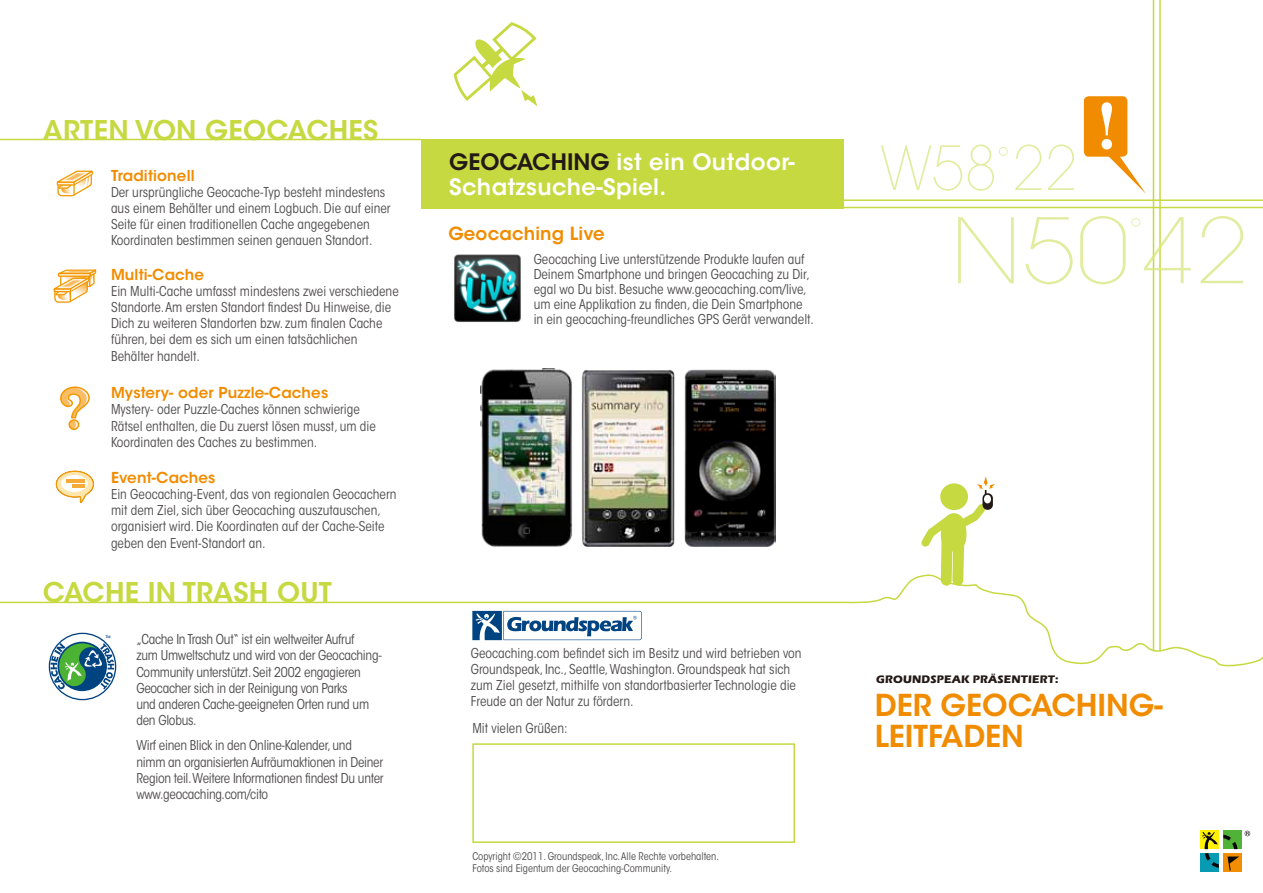
<style>
.page{position:relative;width:1263px;height:893px;background:#fff}
.page>*{position:absolute;margin:0;border:0;box-sizing:border-box;transform-origin:0 0}
.t1{font:600 30px/31.5px "ITC Avant Garde Std";color:#f18c00}
.t2{font:600 27px "ITC Avant Garde Std";letter-spacing:.01em;color:#c6d940}
.t3{font:600 22.5px/25.5px "ITC Avant Garde Std";color:#fff}
.t4{font:600 18px "ITC Avant Garde Std";color:#f18c00}
.t5{font:600 15px "ITC Avant Garde Std";letter-spacing:.01em;color:#f18c00}
.t6{font:condensed 13.5px/16.2px "ITC Avant Garde Std";color:#4d4a4a}
.t7{font:condensed 13.5px/16.2px "ITC Avant Garde Std";letter-spacing:-.02em;color:#4d4a4a}
.t8{font:700 11.25px "Eras ITC";letter-spacing:.015em;color:#231916}
.t9{font:condensed 10.5px/12px "ITC Avant Garde Std";color:#4d4a4a}
.s1{color:#231916}
</style>
<div class="page">
<hr style="left:1153px;top:0;width:1px;height:893px;background:#c6d940">
<hr style="left:1159px;top:0;width:2px;height:893px;background:#c6d940">
<svg style="left:0;top:573px;width:1263px;height:320px"></svg>
<img style="left:481px;top:368px;width:294px;height:178px">
<img style="left:454px;top:254px;width:67px;height:68px">
<svg style="left:57px;top:171px;width:36px;height:25px"></svg>
<svg style="left:54px;top:269px;width:42px;height:34px"></svg>
<svg style="left:60px;top:386px;width:30px;height:44px"></svg>
<svg style="left:56px;top:471px;width:38px;height:32px"></svg>
<hr style="left:842px;top:207px;width:421px;height:1px;background:#c6d940">
<hr style="left:842px;top:199px;width:421px;height:2px;background:#c6d940">
<div style="left:1084px;top:96px;width:43px;height:61px;background:#f18c00;border-radius:5px"></div>
<svg style="left:1101px;top:102px;width:45px;height:92px"></svg>
<svg style="left:958px;top:216px;width:285px;height:68px"></svg>
<svg style="left:881px;top:144px;width:193px;height:47px"></svg>
<svg style="left:472px;top:611px;width:170px;height:29px"></svg>
<div style="left:472px;top:743px;width:323px;height:100px;background:#fff;border:2px solid #c6d940"></div>
<svg style="left:49px;top:633px;width:67px;height:67px"></svg>
<div style="left:49px;top:633px;width:67px;height:67px;border:1px solid #004381;border-radius:50%"></div>
<svg style="left:51px;top:635px;width:63px;height:54px"></svg>
<div style="left:421px;top:139px;width:422px;height:69px;background:#c6d940"></div>
<hr style="left:0;top:139px;width:421px;height:1px;background:#c6d940">
<svg style="left:921px;top:476px;width:74px;height:110px"></svg>
<svg style="left:454px;top:22px;width:83px;height:84px"></svg>
<div style="left:1200px;top:831px;width:19px;height:18px;background:#fff000"></div>
<div style="left:1200px;top:853px;width:19px;height:19px;background:#0099b1"></div>
<div style="left:1223px;top:853px;width:18px;height:19px;background:#f18c00"></div>
<svg style="left:1202px;top:831px;width:48px;height:39px"></svg>
<h2 class="t2" style="left:43px;top:113px;width:335px">Arten von Geocaches</h2>
<p class="t5" style="left:111px;top:166px;width:85px">Traditionell</p>
<p class="t6" style="left:111px;top:184px;width:281px">Der ursprüngliche Geocache-Typ besteht mindestens aus einem Behälter und einem Logbuch. Die auf einer Seite für einen traditionellen Cache angegebenen Koordinaten bestimmen seinen genauen Standort.</p>
<p class="t5" style="left:111px;top:265px;width:95px">Multi-Cache</p>
<p class="t6" style="left:111px;top:283px;width:289px">Ein Multi-Cache umfasst mindestens zwei verschiedene Standorte. Am ersten Standort findest Du Hinweise, die Dich zu weiteren Standorten bzw. zum finalen Cache führen, bei dem es sich um einen tatsächlichen Behälter handelt.</p>
<p class="t5" style="left:111px;top:383px;width:219px">Mystery- oder Puzzle-Caches</p>
<p class="t6" style="left:111px;top:401px;width:266px">Mystery- oder Puzzle-Caches können schwierige<br>Rätsel enthalten, die Du zuerst lösen musst, um die<br>Koordinaten des Caches zu bestimmen.</p>
<p class="t5" style="left:111px;top:468px;width:106px">Event-Caches</p>
<p class="t6" style="left:111px;top:486px;width:287px">Ein Geocaching-Event, das von regionalen Geocachern mit dem Ziel, sich über Geocaching auszutauschen, organisiert wird. Die Koordinaten auf der Cache-Seite geben den Event-Standort an.</p>
<h2 class="t2" style="left:43px;top:575px;width:20px">CACHE</h2>
<h2 class="t2" style="left:148px;top:575px;width:53px">IN TRA</h2>
<h2 class="t2" style="left:234px;top:575px;width:63px">SH OUT</h2>
<p class="t7" style="left:136px;top:631px;width:247px">„Cache In Trash Out“ ist ein weltweiter Aufruf<br>zum Umweltschutz und wird von der Geocaching-Community unterstützt. Seit 2002 engagieren Geocacher sich in der Reinigung von Parks<br>und anderen Cache-geeigneten Orten rund um den Globus.</p>
<p class="t7" style="left:136px;top:737px;width:249px">Wirf einen Blick in den Online-Kalender, und nimm an organisierten Aufräumaktionen in Deiner Region teil. Weitere Informationen findest Du unter www.geocaching.com/cito</p>
<h3 class="t3" style="left:449px;top:149px;width:347px"><span class="s1">geocaching</span> ist ein Outdoor-<br>Schatzsuche-Spiel.</h3>
<h3 class="t4" style="left:448px;top:222px;width:158px">Geocaching Live</h3>
<p class="t6" style="left:534px;top:252px;width:282px;line-height:15px">Geocaching Live unterstützende Produkte laufen auf Deinem Smartphone und bringen Geocaching zu Dir, egal wo Du bist. Besuche www.geocaching.com/live, um eine Applikation zu finden, die Dein Smartphone in ein geocaching-freundliches GPS Gerät verwandelt.</p>
<p class="t6" style="left:471px;top:645px;width:332px">Geocaching.com befindet sich im Besitz und wird betrieben von Groundspeak, Inc., Seattle, Washington. Groundspeak hat sich zum Ziel gesetzt, mithilfe von standortbasierter Technologie die Freude an der Natur zu fördern.</p>
<p class="t6" style="left:472px;top:720px;width:97px">Mit vielen Grüßen:</p>
<p class="t9" style="left:472px;top:850px;width:248px">Copyright ©2011. Groundspeak, Inc. Alle Rechte vorbehalten.<br>Fotos sind Eigentum der Geocaching-Community.</p>
<p class="t8" style="left:876px;top:673px;width:184px">GROUNDSPEAK PRÄSENTIERT:</p>
<h1 class="t1" style="left:875px;top:689px;width:290px">Der Geocaching-<br>Leitfaden</h1>
</div>
